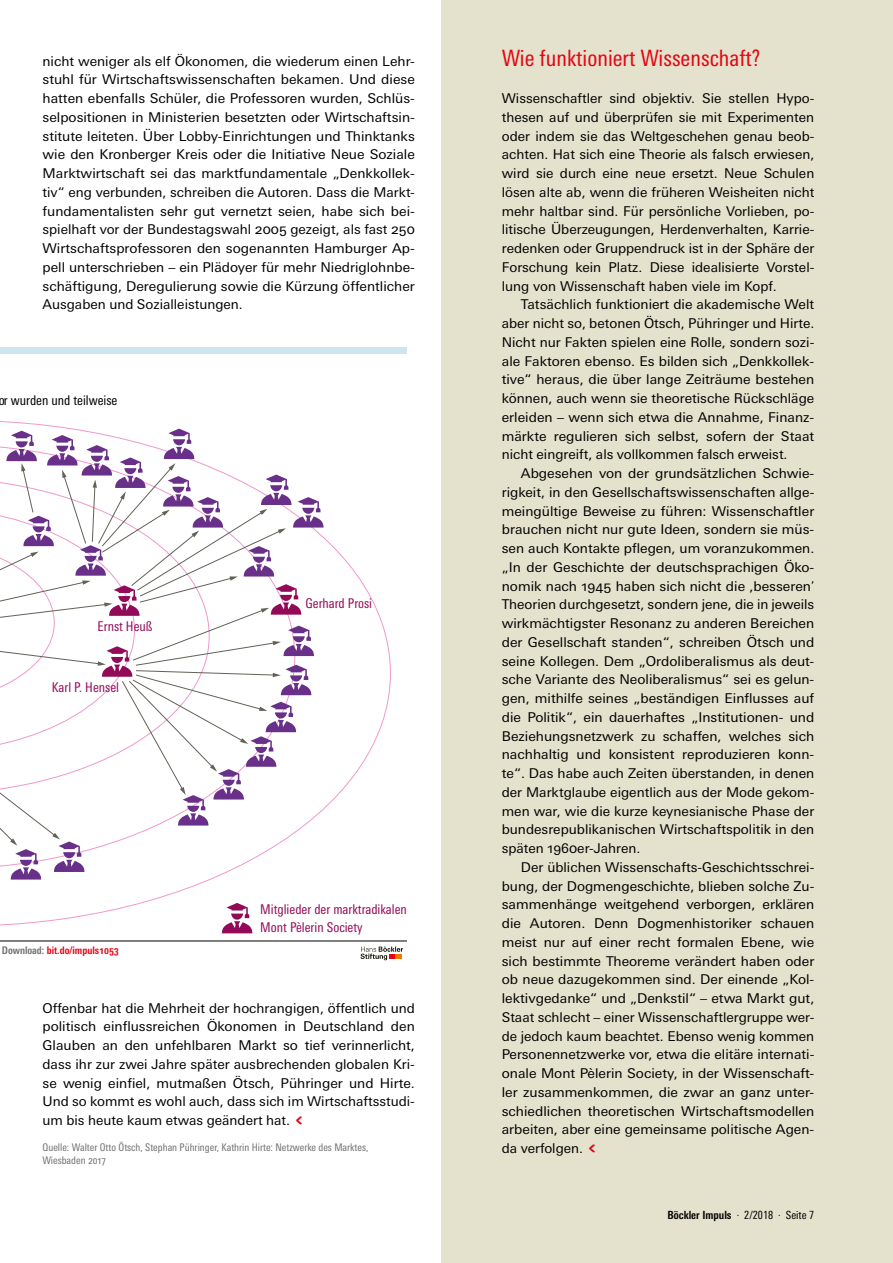
<style>
.page{position:relative;width:893px;height:1263px;background:#fff}
.page>*{position:absolute;margin:0;border:0;box-sizing:border-box;transform-origin:0 0}
.TT-Headline_15pt{font:condensed 22.5px "Univers Next Pro";color:#e30513}
._4__Fließtext{font:13.5px/18.8px "Univers Next Pro";color:#000;text-align:justify}
.TT-Fließtext{font:13.5px/18.8px "Univers Next Pro";color:#000;text-align:justify}
._4__Fließtext_stumpf{font:13.5px/18.8px "Univers Next Pro";color:#000;text-align:justify}
.t1{font:condensed 13.5px/18px "Univers Next Pro";color:#920b58}
.t2{font:condensed 13.5px "Univers Next Pro";color:#000}
.t3{font:condensed 11.25px "Univers Next Pro";color:#000}
._5__Quelle_Artikel_o{font:condensed 10.5px/13.5px "Univers Next Pro";color:#6f7070}
.t4{font:700 condensed 10.5px "Univers Next Pro";color:#e60215}
.s1{color:#6f7070}
.s2{font-family:"Simple HBS";font-size:18px;color:#e30513}
.s3{font-stretch:condensed}
.s4{font-weight:700}
</style>
<div class="page">
<div style="left:442px;top:0;width:451px;height:1263px;background:#e4e1cc"></div>
<svg style="left:0;top:421px;width:391px;height:505px"></svg>
<svg style="left:0;top:429px;width:324px;height:450px"></svg>
<svg style="left:222px;top:903px;width:30px;height:30px"></svg>
<div style="left:0;top:347px;width:407px;height:6px;background:#cde5ee"></div>
<svg style="left:361px;top:946px;width:42px;height:14px"></svg>
<hr style="left:0;top:941px;width:407px;height:1px;background:#000">
<p class="_4__Fließtext" style="left:43px;top:51px;width:374px">nicht weniger als elf Ökonomen, die wiederum einen Lehr&shy;stuhl für Wirtschaftswissenschaften bekamen. Und diese hatten ebenfalls Schüler, die Professoren wurden, Schlüs&shy;selpositionen in Ministerien besetzten oder Wirtschaftsin&shy;stitute leiteten. Über Lobby-Einrichtungen und Thinktanks wie den Kronberger Kreis oder die Initiative Neue Soziale Marktwirtschaft sei das marktfundamentale „Denkkollek&shy;tiv“ eng verbunden, schreiben die Autoren. Dass die Markt&shy;fundamentalisten sehr gut vernetzt seien, habe sich bei&shy;spielhaft vor der Bundestagswahl 2005 gezeigt, als fast 250<br>Wirtschaftsprofessoren den sogenannten Hamburger Ap&shy;pell unterschrieben – ein Plädoyer für mehr Niedriglohnbe&shy;schäftigung, Deregulierung sowie die Kürzung öffentlicher Ausgaben und Sozialleistungen.</p>
<p class="t2" style="left:-2px;top:393px;width:121px">or wurden und teilweise</p>
<p class="t1" style="left:98px;top:617px;width:56px">Ernst Heuß</p>
<p class="t1" style="left:52px;top:678px;width:69px">Karl P. Hensel</p>
<p class="t4" style="left:2px;top:944px;width:118px"><span class="s1">Download:</span> bit.do/impuls1053</p>
<p class="t1" style="left:306px;top:594px;width:68px">Gerhard Prosi</p>
<p class="t1" style="left:260px;top:900px;width:148px">Mitglieder der marktradikalen<br>Mont Pèlerin Society</p>
<p class="_4__Fließtext_stumpf" style="left:43px;top:998px;width:374px">Offenbar hat die Mehrheit der hochrangigen, öffentlich und politisch einflussreichen Ökonomen in Deutschland den Glauben an den unfehlbaren Markt so tief verinnerlicht, dass ihr zur zwei Jahre später ausbrechenden globalen Kri&shy;se wenig einfiel, mutmaßen Ötsch, Pühringer und Hirte.<br>Und so kommt es wohl auch, dass sich im Wirtschaftsstudi&shy;um bis heute kaum etwas geändert hat.<span class="s2">&lt;</span></p>
<p class="_5__Quelle_Artikel_o" style="left:43px;top:1140px;width:327px">Quelle: Walter Otto Ötsch, Stephan Pühringer, Kathrin Hirte: Netzwerke des Marktes,<br>Wiesbaden 2017</p>
<p class="TT-Headline_15pt" style="left:502px;top:44px;width:260px">Wie funktioniert Wissenschaft?</p>
<p class="TT-Fließtext" style="left:502px;top:89px;width:314px">Wissenschaftler sind objektiv. Sie stellen Hypo&shy;thesen auf und überprüfen sie mit Experimenten oder indem sie das Weltgeschehen genau beob&shy;achten. Hat sich eine Theorie als falsch erwiesen, wird sie durch eine neue ersetzt. Neue Schulen lösen alte ab, wenn die früheren Weisheiten nicht mehr haltbar sind. Für persönliche Vorlieben, po&shy;litische Überzeugungen, Herdenverhalten, Karrie&shy;redenken oder Gruppendruck ist in der Sphäre der Forschung kein Platz. Diese idealisierte Vorstel&shy;lung von Wissenschaft haben viele im Kopf.</p>
<p class="_4__Fließtext" style="left:502px;top:295px;width:314px;text-indent:19px">Tatsächlich funktioniert die akademische Welt aber nicht so, betonen Ötsch, Pühringer und Hirte.<br>Nicht nur Fakten spielen eine Rolle, sondern sozi&shy;ale Faktoren ebenso. Es bilden sich „Denkkollek&shy;tive“ heraus, die über lange Zeiträume bestehen können, auch wenn sie theoretische Rückschläge erleiden – wenn sich etwa die Annahme, Finanz&shy;märkte regulieren sich selbst, sofern der Staat nicht eingreift, als vollkommen falsch erweist.</p>
<p class="_4__Fließtext" style="left:502px;top:464px;width:314px;text-indent:19px">Abgesehen von der grundsätzlichen Schwie&shy;rigkeit, in den Gesellschaftswissenschaften allge&shy;meingültige Beweise zu führen: Wissenschaftler brauchen nicht nur gute Ideen, sondern sie müs&shy;sen auch Kontakte pflegen, um voranzukommen. „In der Geschichte der deutschsprachigen Öko&shy;nomik nach 1945 haben sich nicht die ,besseren<span class="s3">’ </span>Theorien durchgesetzt, sondern jene, die in jeweils wirkmächtigster Resonanz zu anderen Bereichen der Gesellschaft standen“, schreiben Ötsch und seine Kollegen. Dem „Ordoliberalismus als deut&shy;sche Variante des Neoliberalismus“ sei es gelun&shy;gen, mithilfe seines „beständigen Einflusses auf die Politik“, ein dauerhaftes „Institutionen- und Beziehungsnetzwerk zu schaffen, welches sich nachhaltig und konsistent reproduzieren konn&shy;te“. Das habe auch Zeiten überstanden, in denen der Marktglaube eigentlich aus der Mode gekom&shy;men war, wie die kurze keynesianische Phase der bundesrepublikanischen Wirtschaftspolitik in den späten 1960er-Jahren.</p>
<p class="_4__Fließtext" style="left:502px;top:858px;width:314px;text-indent:19px">Der üblichen Wissenschafts-Geschichtsschrei&shy;bung, der Dogmengeschichte, blieben solche Zu&shy;sammenhänge weitgehend verborgen, erklären die Autoren. Denn Dogmenhistoriker schauen meist nur auf einer recht formalen Ebene, wie sich bestimmte Theoreme verändert haben oder ob neue dazugekommen sind. Der einende „Kol&shy;lektivgedanke“ und „Denkstil“ – etwa Markt gut, Staat schlecht – einer Wissenschaftlergruppe wer&shy;de jedoch kaum beachtet. Ebenso wenig kommen Personennetzwerke vor, etwa die elitäre internati&shy;onale Mont Pèlerin Society, in der Wissenschaft&shy;ler zusammenkommen, die zwar an ganz unter&shy;schiedlichen theoretischen Wirtschaftsmodellen arbeiten, aber eine gemeinsame politische Agen&shy;da verfolgen.<span class="s2">&lt;</span></p>
<p class="t3" style="left:667px;top:1208px;width:148px"><span class="s4">Böckler Impuls</span> · 2/2018 · Seite 7</p>
</div>
